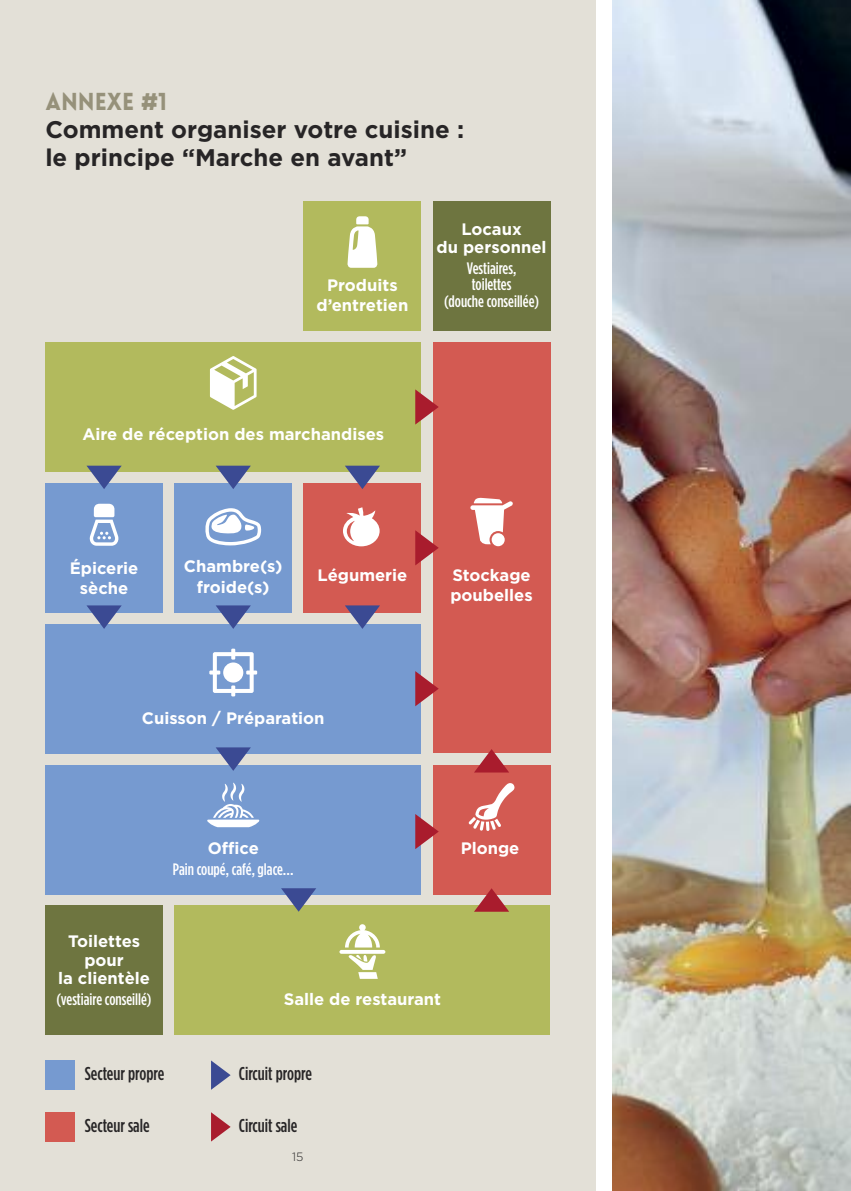
<style>
.page{position:relative;width:851px;height:1191px;background:#fff}
.page>*{position:absolute;margin:0;border:0;box-sizing:border-box;transform-origin:0 0}
.t1{font:700 24px/28px "Gotham HTF";color:#272526}
.t2{font:900 24px "Lovelo";color:#96917a}
.t3{font:500 condensed 18.6px "Gotham HTF";color:#272526}
.t4{font:700 16.6px/20.6px "Gotham HTF";color:#fff;text-align:center}
.t5{font:500 condensed 16.6px/16.6px "Gotham HTF";color:#fff;text-align:center}
.t6{font:300 12px "Gotham HTF";color:#272526}
.s1{font-family:"Gotham HTF"}
</style>
<div class="page">
<div style="left:0;top:0;width:595px;height:1191px;background:#e3e0d7"></div>
<img style="left:612px;top:0;width:238px;height:1191px">
<div style="left:45px;top:765px;width:376px;height:129px;background:#769ad0"></div>
<div style="left:433px;top:765px;width:117px;height:129px;background:#d35a52"></div>
<div style="left:433px;top:201px;width:117px;height:130px;background:#6e7540"></div>
<div style="left:45px;top:342px;width:376px;height:129px;background:#b2ba5d"></div>
<div style="left:45px;top:483px;width:118px;height:129px;background:#769ad0"></div>
<div style="left:174px;top:483px;width:118px;height:129px;background:#769ad0"></div>
<div style="left:304px;top:483px;width:117px;height:129px;background:#d35a52"></div>
<div style="left:433px;top:342px;width:117px;height:411px;background:#d35a52"></div>
<div style="left:45px;top:624px;width:376px;height:129px;background:#769ad0"></div>
<div style="left:45px;top:906px;width:118px;height:129px;background:#6e7540"></div>
<svg style="left:86px;top:466px;width:36px;height:23px"></svg>
<svg style="left:345px;top:466px;width:35px;height:23px"></svg>
<svg style="left:216px;top:466px;width:35px;height:23px"></svg>
<svg style="left:86px;top:605px;width:36px;height:24px"></svg>
<svg style="left:345px;top:605px;width:35px;height:24px"></svg>
<svg style="left:216px;top:605px;width:35px;height:24px"></svg>
<svg style="left:216px;top:747px;width:35px;height:24px"></svg>
<svg style="left:211px;top:1060px;width:19px;height:29px"></svg>
<div style="left:174px;top:906px;width:376px;height:129px;background:#b2ba5d"></div>
<svg style="left:281px;top:888px;width:35px;height:23px"></svg>
<svg style="left:474px;top:888px;width:35px;height:23px"></svg>
<svg style="left:474px;top:749px;width:35px;height:23px"></svg>
<svg style="left:415px;top:530px;width:23px;height:35px"></svg>
<svg style="left:415px;top:671px;width:23px;height:35px"></svg>
<svg style="left:415px;top:814px;width:23px;height:35px"></svg>
<svg style="left:205px;top:508px;width:56px;height:37px"></svg>
<svg style="left:207px;top:782px;width:52px;height:45px"></svg>
<hr style="left:339px;top:950px;width:46px;height:3px;background:#fff;border-radius:2px">
<svg style="left:348px;top:955px;width:30px;height:24px"></svg>
<svg style="left:345px;top:924px;width:35px;height:23px"></svg>
<svg style="left:209px;top:648px;width:48px;height:48px"></svg>
<div style="left:223px;top:662px;width:20px;height:20px;background:#fff;border-radius:50%"></div>
<svg style="left:468px;top:783px;width:46px;height:48px"></svg>
<svg style="left:343px;top:507px;width:36px;height:39px"></svg>
<div style="left:491px;top:533px;width:13px;height:13px;background:#fff;border-radius:50%"></div>
<svg style="left:470px;top:497px;width:43px;height:47px"></svg>
<svg style="left:89px;top:504px;width:30px;height:42px"></svg>
<div style="left:304px;top:201px;width:117px;height:130px;background:#b2ba5d"></div>
<svg style="left:347px;top:216px;width:30px;height:52px"></svg>
<svg style="left:210px;top:356px;width:46px;height:54px"></svg>
<svg style="left:415px;top:389px;width:23px;height:35px"></svg>
<div style="left:45px;top:1060px;width:30px;height:29px;background:#769ad0"></div>
<svg style="left:211px;top:1112px;width:19px;height:29px"></svg>
<div style="left:45px;top:1112px;width:30px;height:29px;background:#d35a52"></div>
<h1 class="t2" style="left:45px;top:88px;width:123px">ANNEXE <span class="s1">#</span>1</h1>
<h1 class="t1" style="left:45px;top:116px;width:420px">Comment organiser votre cuisine : le principe “Marche en avant”</h1>
<p class="t4" style="left:316px;top:275px;width:93px">Produits d’entretien</p>
<p class="t4" style="left:436px;top:219px;width:111px;line-height:18.6px">Locaux<br>du personnel</p>
<p class="t5" style="left:444px;top:260px;width:97px">Vestiaires,<br>toilettes<br>(douche conseillée)</p>
<p class="t4" style="left:82px;top:424px;width:303px">Aire de réception des marchandises</p>
<p class="t4" style="left:70px;top:558px;width:70px">Épicerie sèche</p>
<p class="t4" style="left:184px;top:556px;width:100px">Chambre(s) froide(s)</p>
<p class="t4" style="left:317px;top:564px;width:91px">Légumerie</p>
<p class="t4" style="left:450px;top:564px;width:84px;text-align:left">Stockage poubelles</p>
<p class="t4" style="left:142px;top:707px;width:184px">Cuisson / Préparation</p>
<p class="t4" style="left:208px;top:838px;width:53px">Office</p>
<p class="t5" style="left:173px;top:860px;width:122px">Pain coupé, café, glace…</p>
<p class="t4" style="left:460px;top:838px;width:60px">Plonge</p>
<p class="t4" style="left:58px;top:932px;width:93px;line-height:18.6px">Toilettes pour<br>la clientèle</p>
<p class="t5" style="left:57px;top:991px;width:96px">(vestiaire conseillé)</p>
<p class="t4" style="left:284px;top:989px;width:159px">Salle de restaurant</p>
<p class="t3" style="left:85px;top:1063px;width:81px">Secteur propre</p>
<p class="t3" style="left:239px;top:1063px;width:75px">Circuit propre</p>
<p class="t3" style="left:85px;top:1114px;width:66px">Secteur sale</p>
<p class="t3" style="left:239px;top:1114px;width:60px">Circuit sale</p>
<p class="t6" style="left:292px;top:1149px;width:13px">15</p>
</div>
